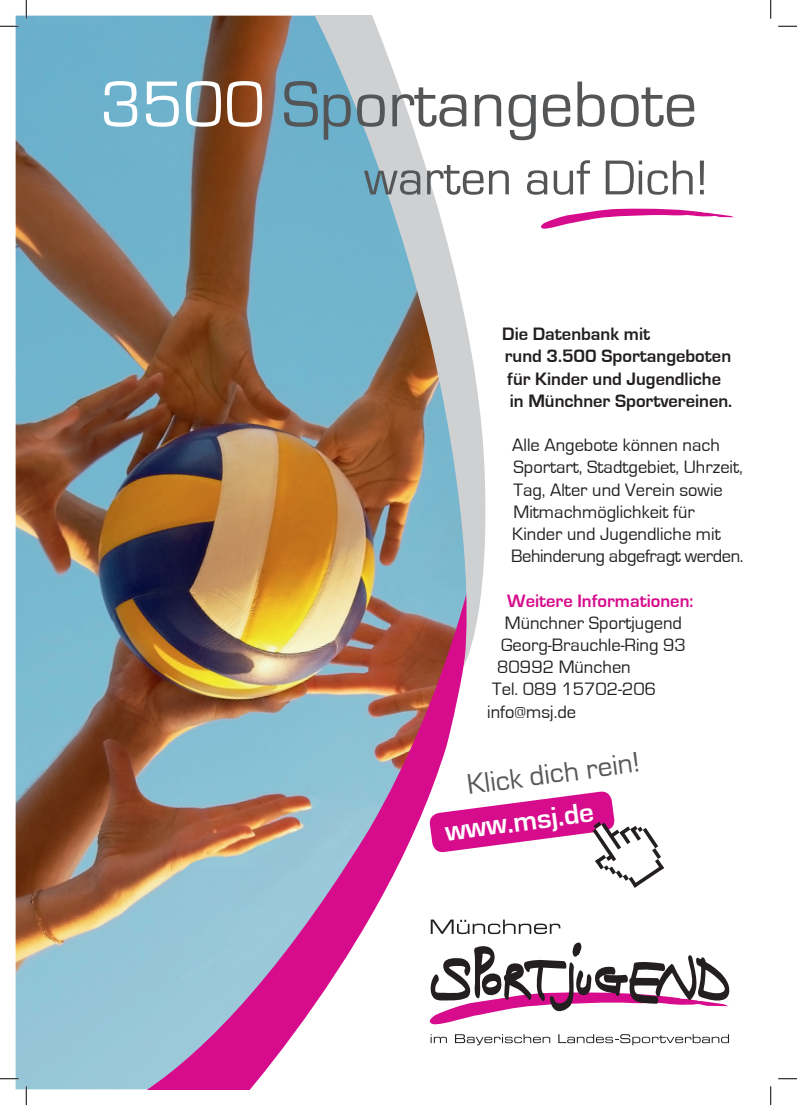
<style>
.page{position:relative;width:797px;height:1105px;background:#fff}
.page>*{position:absolute;margin:0;border:0;box-sizing:border-box;transform-origin:0 0}
.t1{font:67.12px "Eurostile";color:#545557}
.t2{font:50.75px "Eurostile";color:#545557}
.t3{font:29.25px "Eurostile";color:#57585a}
.t4{font:700 29.25px "Eurostile";color:#fff}
.t5{font:18.5px/22.2px "Eurostile";color:#231f20}
.t6{font:700 18.5px/22.2px "Eurostile";color:#231f20}
.t7{font:700 18.5px "Eurostile";color:#d70c8c}
.s1{color:#fff}
</style>
<div class="page">
<img style="left:16px;top:16px;width:237px;height:1073px">
<svg style="left:481px;top:919px;width:79px;height:15px"></svg>
<svg style="left:481px;top:1034px;width:69px;height:10px"></svg>
<svg style="left:558px;top:1034px;width:171px;height:11px"></svg>
<svg style="left:481px;top:942px;width:249px;height:73px"></svg>
<img style="left:134px;top:527px;width:347px;height:562px">
<svg style="left:253px;top:16px;width:233px;height:651px;background:#aaaea6"></svg>
<svg style="left:541px;top:209px;width:193px;height:20px"></svg>
<svg style="left:428px;top:790px;width:236px;height:98px"></svg>
<svg style="left:0;top:25px;width:19px;height:2px"></svg>
<svg style="left:778px;top:25px;width:19px;height:2px"></svg>
<svg style="left:0;top:1078px;width:19px;height:1px"></svg>
<svg style="left:778px;top:1078px;width:19px;height:1px"></svg>
<svg style="left:25px;top:0;width:2px;height:19px"></svg>
<svg style="left:25px;top:1086px;width:2px;height:19px"></svg>
<svg style="left:770px;top:0;width:1px;height:19px"></svg>
<svg style="left:770px;top:1086px;width:1px;height:19px"></svg>
<h1 class="t1" style="left:100px;top:68px;width:598px"><span class="s1">3500</span> Sportangebote</h1>
<h2 class="t2" style="left:364px;top:150px;width:346px">warten auf Dich!</h2>
<p class="t6" style="left:502px;top:323px;width:231px">Die Datenbank mit<br>rund 3.500 Sportangeboten für Kinder und Jugendliche in Münchner Sportvereinen.</p>
<p class="t5" style="left:511px;top:434px;width:234px">Alle Angebote können nach<br>Sportart, Stadtgebiet, Uhrzeit,<br>Tag, Alter und Verein sowie<br>Mitmachmöglichkeit für<br>Kinder und Jugendliche mit<br>Behinderung abgefragt werden.</p>
<p class="t7" style="left:507px;top:590px;width:188px">Weitere Informationen:</p>
<p class="t5" style="left:505px;top:612px;width:179px">Münchner Sportjugend</p>
<p class="t5" style="left:501px;top:634px;width:186px">Georg-Brauchle-Ring 93</p>
<p class="t5" style="left:497px;top:656px;width:135px">80992 München</p>
<p class="t5" style="left:492px;top:678px;width:165px">Tel. 089 15702-206</p>
<p class="t5" style="left:487px;top:701px;width:90px">info@msj.de</p>
<h3 class="t3" style="left:465px;top:768px;width:175px;rotate:-7deg">Klick dich rein!</h3>
<h3 class="t4" style="left:443px;top:816px;width:151px;rotate:-8deg">www.msj.de</h3>
</div>
